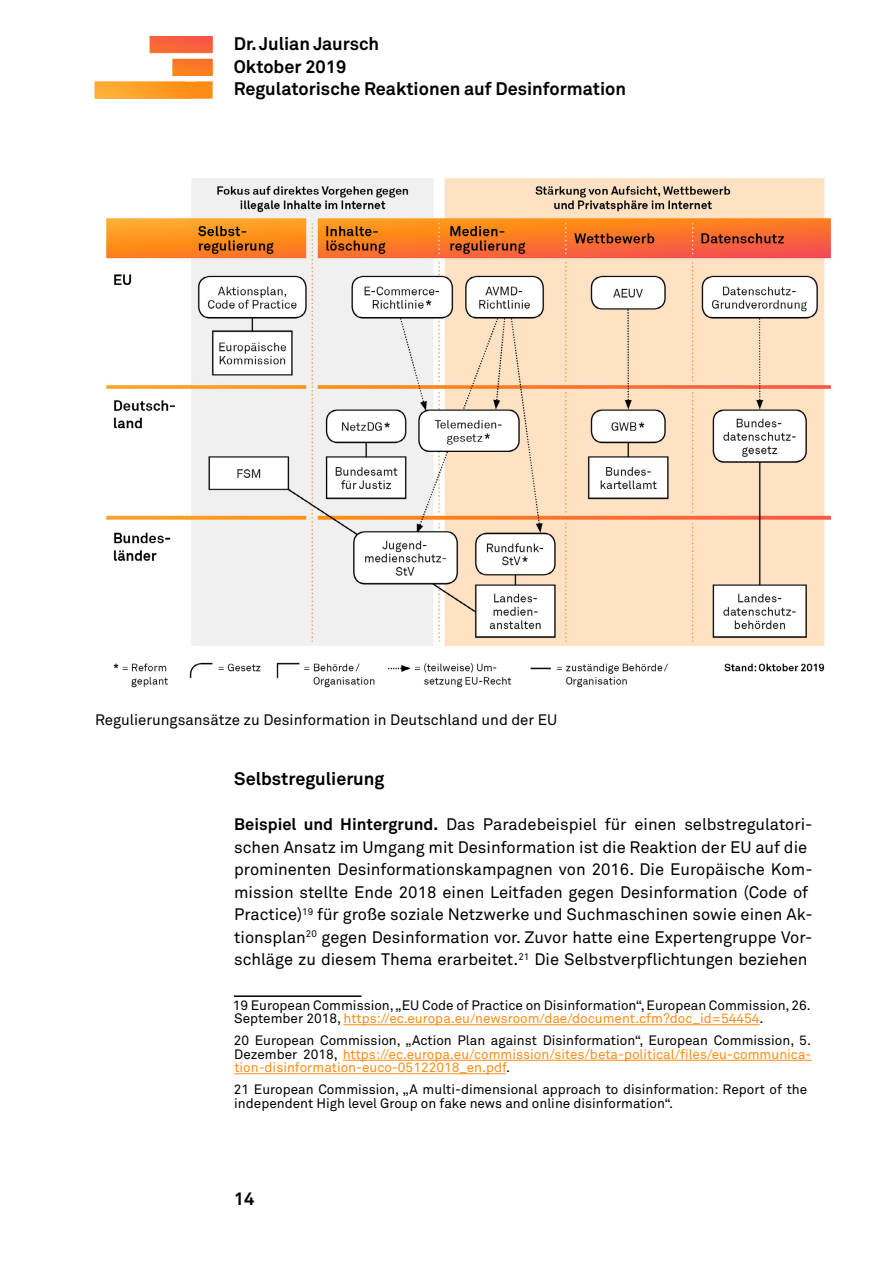
<style>
.page{position:relative;width:893px;height:1263px;background:#fff}
.page>*{position:absolute;margin:0;border:0;box-sizing:border-box;transform-origin:0 0}
.t1{font:700 18px/22.5px "Akkurat Std";color:#000}
.t2{font:16.5px/22.5px "Akkurat Std";color:#000}
.t3{font:15px "Akkurat Std";color:#000}
.t4{font:13.5px/13.5px "Akkurat Std";color:#000}
.t5{font:13.5px/13.5px "Akkurat Std";color:#ff8c14;text-align:justify}
.s1{font-weight:700}
.s2{color:#ff8c14}
.s3{color:#000}
</style>
<div class="page">
<svg style="left:95px;top:36px;width:118px;height:63px"></svg>
<img style="left:95px;top:82px;width:98px;height:17px">
<img style="left:150px;top:36px;width:63px;height:48px">
<img style="left:150px;top:46px;width:32px;height:30px">
<hr style="left:234px;top:995px;width:127px;height:2px;background:#000">
<hr style="left:343px;top:1024px;width:417px;height:1px;background:#ff8c14">
<hr style="left:343px;top:1060px;width:468px;height:1px;background:#ff8c14">
<hr style="left:234px;top:1073px;width:272px;height:1px;background:#ff8c14">
<img style="left:106px;top:178px;width:725px;height:510px">
<p class="t1" style="left:234px;top:32px;width:394px">Dr. Julian Jaursch<br>Oktober 2019<br>Regulatorische Reaktionen auf Desinformation</p>
<p class="t3" style="left:95px;top:711px;width:464px">Regulierungsansätze zu Desinformation in Deutschland und der EU</p>
<p class="t1" style="left:234px;top:767px;width:152px">Selbstregulierung</p>
<p class="t2" style="left:234px;top:813px;width:580px"><span class="s1">Beispiel und Hintergrund.</span> Das Paradebeispiel für einen selbstregulatori&shy;schen Ansatz im Umgang mit Desinformation ist die Reaktion der EU auf die prominenten Desinformationskampagnen von 2016. Die Europäische Kom&shy;mission stellte Ende 2018 einen Leitfaden gegen Desinformation (Code of Practice)<sup>19</sup> für große soziale Netzwerke und Suchmaschinen sowie einen Ak&shy;tionsplan<sup>20</sup> gegen Desinformation vor. Zuvor hatte eine Expertengruppe Vor&shy;schläge zu diesem Thema erarbeitet.<sup>21</sup> Die Selbstverpflichtungen beziehen</p>
<p class="t4" style="left:233px;top:998px;width:580px">19 European Commission, „EU Code of Practice on Disinformation“, European Commission, 26.<br>September 2018, <span class="s2">https://ec.europa.eu/newsroom/dae/document.cfm?doc_id=54454</span>.</p>
<p class="t5" style="left:234px;top:1034px;width:579px"><span class="s3">20 European Commission, „Action Plan against Disinformation“, European Commission, 5.<br>Dezember 2018,</span> https://ec.europa.eu/commission/sites/beta-political/files/eu-communica&shy;tion-disinformation-euco-05122018_en.pdf<span class="s3">.</span></p>
<p class="t4" style="left:234px;top:1083px;width:575px">21 European Commission, „A multi-dimensional approach to disinformation: Report of the independent High level Group on fake news and online disinformation“.</p>
<p class="t1" style="left:234px;top:1187px;width:22px">14</p>
</div>
